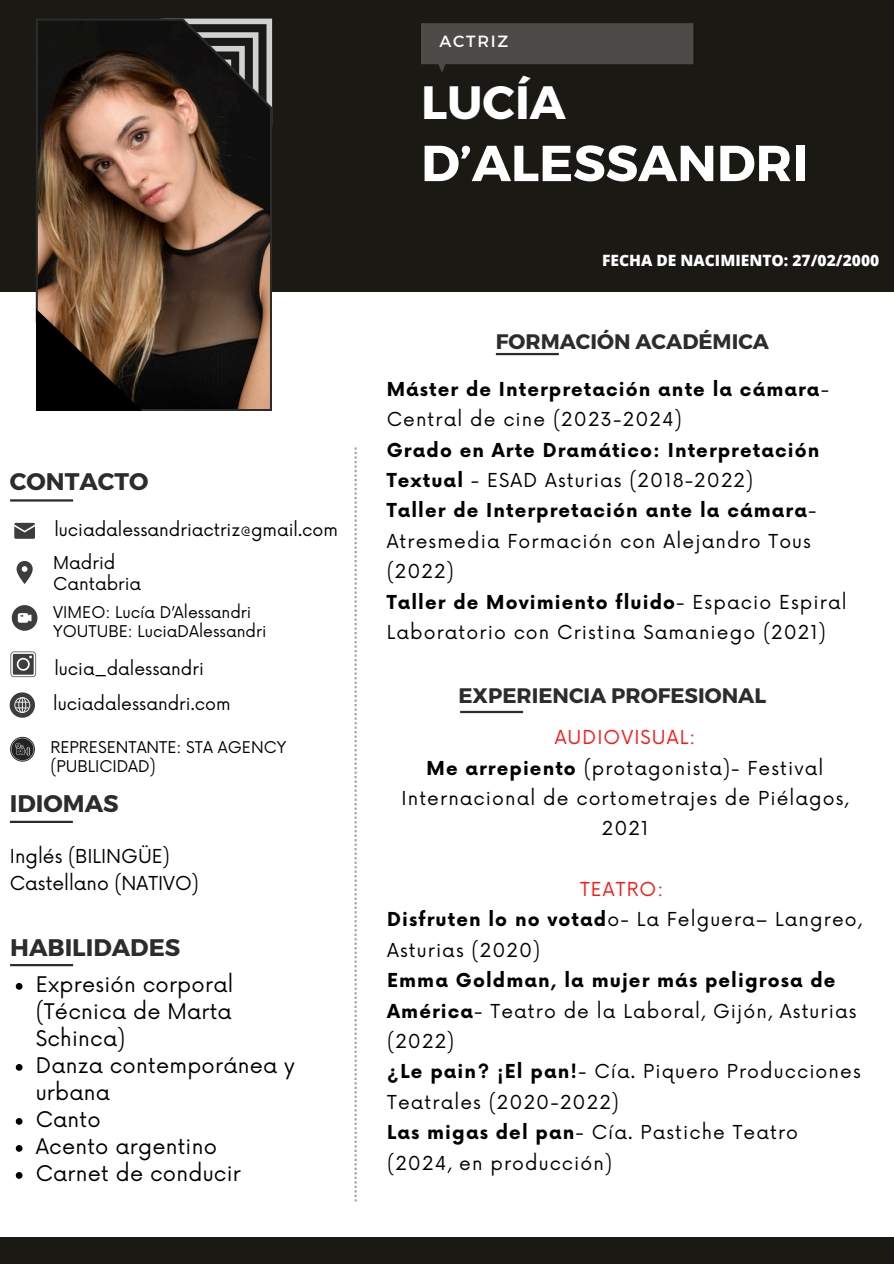
<style>
.page{position:relative;width:894px;height:1264px;background:#fff}
.page>*{position:absolute;margin:0;border:0;box-sizing:border-box;transform-origin:0 0}
.t1{font:700 50.55px "Montserrat";color:#fff}
.t2{font:700 46.65px "Montserrat";color:#fff}
.t3{font:700 24px "Montserrat";color:#2c2c2a}
.t4{font:21px/27px "Now";letter-spacing:.01em;color:#000;text-align:justify}
.t5{font:700 21px "Montserrat";color:#2c2c2a}
.t6{font:18.75px/30.3px "Now";letter-spacing:.06em;color:#000}
.t7{font:18.75px/27px "Now";color:#000}
.t8{font:17.25px/21.3px "Now";color:#000}
.t9{font:16.2px "Montserrat";letter-spacing:.11em;color:#fff}
.t10{font:15.75px/19.2px "Now";color:#000}
.t11{font:800 15.6px "Open Sans";color:#fff}
.s1{font-weight:700}
.s2{color:#ff1616}
</style>
<div class="page">
<svg style="left:354px;top:447px;width:2px;height:754px"></svg>
<div style="left:0;top:1236px;width:893px;height:27px;background:#1b1914"></div>
<hr style="left:495px;top:353px;width:63px;height:2px;background:#2c2c2a">
<hr style="left:10px;top:964px;width:63px;height:2px;background:#2c2c2a">
<hr style="left:10px;top:499px;width:63px;height:2px;background:#2c2c2a">
<hr style="left:460px;top:711px;width:63px;height:2px;background:#2c2c2a">
<div style="left:0;top:0;width:893px;height:292px;background:#1b1914"></div>
<svg style="left:36px;top:19px;width:236px;height:392px"></svg>
<svg style="left:36px;top:308px;width:106px;height:103px;background:#3c2b1d"></svg>
<svg style="left:421px;top:23px;width:272px;height:49px"></svg>
<hr style="left:10px;top:820px;width:63px;height:3px;background:#2c2c2a">
<svg style="left:16px;top:983px;width:6px;height:6px"></svg>
<svg style="left:16px;top:1064px;width:6px;height:6px"></svg>
<svg style="left:16px;top:1118px;width:6px;height:6px"></svg>
<svg style="left:16px;top:1145px;width:6px;height:6px"></svg>
<svg style="left:16px;top:1172px;width:6px;height:6px"></svg>
<svg style="left:14px;top:523px;width:21px;height:15px"></svg>
<svg style="left:17px;top:561px;width:15px;height:22px"></svg>
<svg style="left:12px;top:605px;width:25px;height:25px"></svg>
<svg style="left:10px;top:651px;width:26px;height:26px"></svg>
<svg style="left:10px;top:692px;width:25px;height:25px"></svg>
<svg style="left:10px;top:737px;width:25px;height:24px"></svg>
<h3 class="t3" style="left:10px;top:465px;width:140px">CONTACTO</h3>
<h5 class="t8" style="left:54px;top:520px;width:285px">luciadalessandriactriz@gmail.com</h5>
<p class="t8" style="left:53px;top:552px;width:89px">Madrid<br>Cantabria</p>
<h5 class="t10" style="left:53px;top:603px;width:199px">VIMEO: Lucía D’Alessandri</h5>
<p class="t10" style="left:53px;top:622px;width:215px">YOUTUBE: LuciaDAlessandri</p>
<p class="t8" style="left:54px;top:658px;width:151px">lucia_dalessandri</p>
<h3 class="t8" style="left:53px;top:694px;width:179px">luciadalessandri.com</h3>
<h2 class="t10" style="left:51px;top:738px;width:237px">REPRESENTANTE: STA AGENCY (PUBLICIDAD)</h2>
<p class="t3" style="left:10px;top:788px;width:110px">IDIOMAS</p>
<p class="t7" style="left:10px;top:843px;width:190px">Inglés (BILINGÜE)<br>Castellano (NATIVO)</p>
<p class="t3" style="left:10px;top:932px;width:172px">HABILIDADES</p>
<h2 class="t4" style="left:36px;top:971px;width:199px">Expresión corporal (Técnica de Marta Schinca)</h2>
<p class="t4" style="left:36px;top:1052px;width:261px">Danza contemporánea y urbana</p>
<h5 class="t4" style="left:36px;top:1106px;width:67px">Canto</h5>
<p class="t4" style="left:36px;top:1133px;width:183px">Acento argentino</p>
<h5 class="t4" style="left:36px;top:1160px;width:206px">Carnet de conducir</h5>
<h1 class="t9" style="left:439px;top:31px;width:70px">ACTRIZ</h1>
<h6 class="t2" style="left:421px;top:72px;width:146px">LUCÍA</h6>
<p class="t1" style="left:421px;top:130px;width:388px">D’ALESSANDRI</p>
<p class="t11" style="left:602px;top:249px;width:278px">FECHA DE NACIMIENTO: 27/02/2000</p>
<p class="t5" style="left:495px;top:328px;width:275px">FORMACIÓN ACADÉMICA</p>
<h5 class="t6" style="left:386px;top:375px;width:461px"><span class="s1">Máster de Interpretación ante la cámara</span>-Central de cine (2023-2024)<br><span class="s1">Grado en Arte Dramático: Interpretación Textual</span> - ESAD Asturias (2018-2022)<br><span class="s1">Taller de Interpretación ante la cámara</span>-Atresmedia Formación con Alejandro Tous (2022)<br><span class="s1">Taller de Movimiento fluido</span>- Espacio Espiral Laboratorio con Cristina Samaniego (2021)</h5>
<p class="t5" style="left:458px;top:681px;width:309px">EXPERIENCIA PROFESIONAL</p>
<p class="t6" style="left:401px;top:723px;width:448px;text-align:center"><span class="s2">AUDIOVISUAL:<br></span><span class="s1">Me arrepiento</span> (protagonista)- Festival<br>Internacional de cortometrajes de Piélagos,<br>2021</p>
<p class="t6" style="left:387px;top:875px;width:476px;text-indent:193px"><span class="s2">TEATRO:<br></span><span class="s1">Disfruten lo no votad</span>o- La Felguera– Langreo,<br>Asturias (2020)</p>
<p class="t6" style="left:387px;top:966px;width:475px"><span class="s1">Emma Goldman, la mujer más peligrosa de<br>América</span>- Teatro de la Laboral, Gijón, Asturias (2022)<br><span class="s1">¿Le pain? ¡El pan!</span>- Cía. Piquero Producciones<br>Teatrales (2020-2022)<br><span class="s1">Las migas del pan</span>- Cía. Pastiche Teatro (2024, en producción)</p>
</div>
